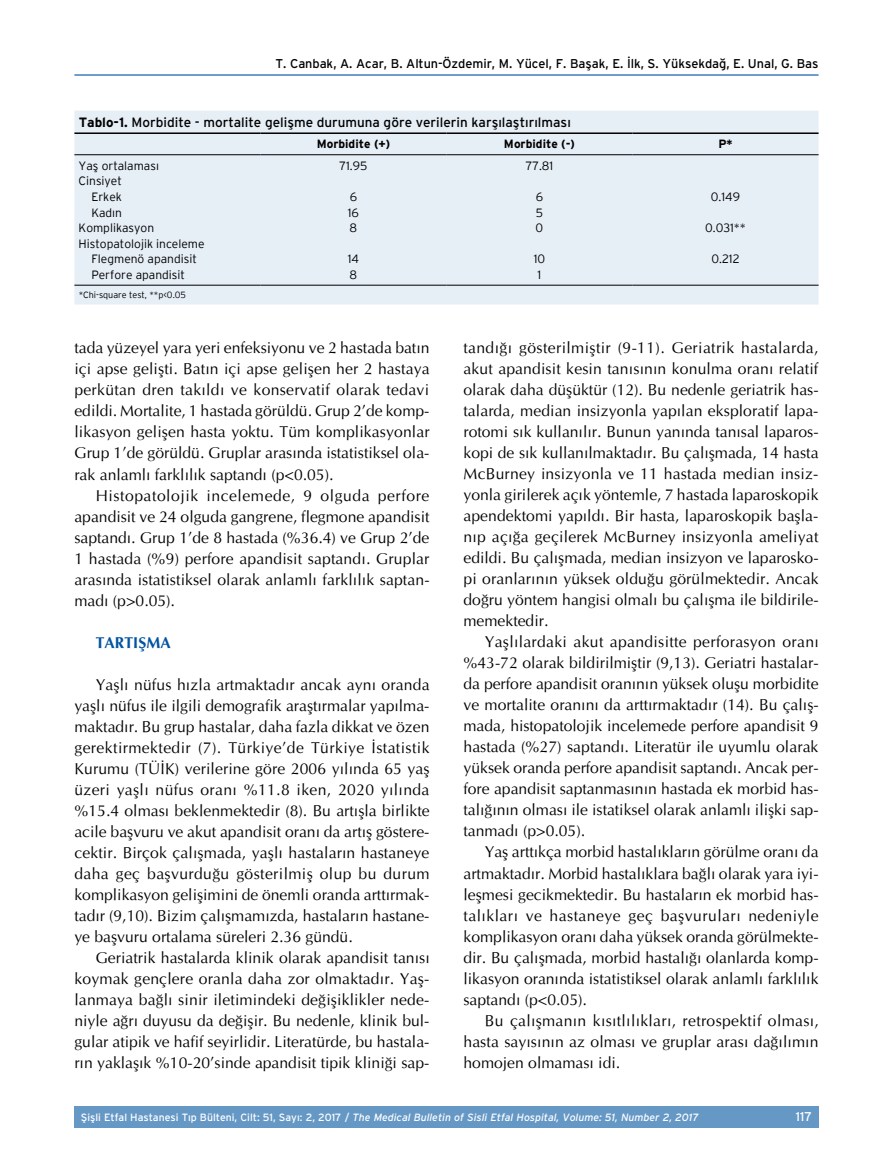
<style>
.page{position:relative;width:893px;height:1170px;background:#fff}
.page>*{position:absolute;margin:0;border:0;box-sizing:border-box;transform-origin:0 0}
.t1{font:15.75px/21px "Optima";color:#000;text-align:justify}
.t2{font:700 15.75px "Optima";color:#0053a1}
.t3{font:13.5px "Interstate";color:#000}
.t4{font:12.75px "Interstate";letter-spacing:-.005em;color:#000}
.t5{font:12.75px "Interstate";color:#fff}
.t6{font:300 12px/15.6px "Interstate";color:#000;text-align:right}
.t7{font:700 12px "Interstate";color:#000}
.t8{font:italic 10.5px "Interstate";color:#fff}
.t9{font:300 9px "Interstate";color:#000}
.s1{font-weight:700}
.s2{font-style:normal}
</style>
<div class="page">
<div style="left:74px;top:1106px;width:745px;height:21px;background:#6698c6"></div>
<hr style="left:74px;top:74px;width:745px;height:2px;background:#0053a1">
<div style="left:74px;top:111px;width:745px;height:193px;background:#e6eef6"></div>
<hr style="left:74px;top:132px;width:186px;height:2px;background:#000">
<hr style="left:260px;top:132px;width:186px;height:2px;background:#000">
<hr style="left:446px;top:132px;width:186px;height:2px;background:#000">
<hr style="left:632px;top:132px;width:187px;height:2px;background:#000">
<hr style="left:74px;top:154px;width:186px;height:1px;background:#000">
<hr style="left:260px;top:154px;width:186px;height:1px;background:#000">
<hr style="left:446px;top:154px;width:186px;height:1px;background:#000">
<hr style="left:632px;top:154px;width:187px;height:1px;background:#000">
<hr style="left:74px;top:285px;width:186px;height:1px;background:#000">
<hr style="left:260px;top:285px;width:186px;height:1px;background:#000">
<hr style="left:446px;top:285px;width:186px;height:1px;background:#000">
<hr style="left:632px;top:285px;width:187px;height:1px;background:#000">
<p class="t4" style="left:275px;top:57px;width:545px">T. Canbak, A. Acar, B. Altun-Özdemir, M. Yücel, F. Başak, E. İlk, S. Yüksekdağ, E. Unal, G. Bas</p>
<p class="t3" style="left:79px;top:114px;width:494px"><span class="s1">Tablo-1.</span> Morbidite - mortalite gelişme durumuna göre verilerin karşılaştırılması</p>
<p class="t7" style="left:317px;top:137px;width:75px">Morbidite (+)</p>
<p class="t7" style="left:504px;top:137px;width:73px">Morbidite (-)</p>
<p class="t7" style="left:718px;top:137px;width:16px">P*</p>
<p class="t6" style="left:79px;top:158px;width:82px">Yaş ortalaması</p>
<p class="t6" style="left:339px;top:158px;width:29px">71.95</p>
<p class="t6" style="left:526px;top:158px;width:29px">77.81</p>
<p class="t6" style="left:79px;top:173px;width:45px">Cinsiyet<br>Erkek</p>
<p class="t6" style="left:350px;top:189px;width:9px">6</p>
<p class="t6" style="left:536px;top:189px;width:9px">6</p>
<p class="t6" style="left:711px;top:189px;width:31px">0.149</p>
<p class="t6" style="left:91px;top:204px;width:32px">Kadın</p>
<p class="t6" style="left:348px;top:204px;width:13px">16</p>
<p class="t6" style="left:536px;top:204px;width:9px">5</p>
<p class="t6" style="left:79px;top:220px;width:77px">Komplikasyon</p>
<p class="t6" style="left:350px;top:220px;width:9px">8</p>
<p class="t6" style="left:536px;top:220px;width:9px">0</p>
<p class="t6" style="left:705px;top:220px;width:42px">0.031**</p>
<p class="t6" style="left:79px;top:235px;width:127px;text-align:center">Histopatolojik inceleme<br>Flegmenö apandisit</p>
<p class="t6" style="left:348px;top:251px;width:13px">14</p>
<p class="t6" style="left:534px;top:251px;width:13px">10</p>
<p class="t6" style="left:711px;top:251px;width:29px">0.212</p>
<p class="t6" style="left:91px;top:266px;width:95px">Perfore apandisit</p>
<p class="t6" style="left:350px;top:266px;width:9px">8</p>
<p class="t6" style="left:538px;top:266px;width:5px">1</p>
<p class="t9" style="left:79px;top:290px;width:109px">*Chi-square test, **p&lt;0.05</p>
<p class="t1" style="left:74px;top:337px;width:357px">tada yüzeyel yara yeri enfeksiyonu ve 2 hastada batın içi apse gelişti. Batın içi apse gelişen her 2 hastaya perkütan dren takıldı ve konservatif olarak tedavi edildi. Mortalite, 1 hastada görüldü. Grup 2’de komp&shy;likasyon gelişen hasta yoktu. Tüm komplikasyonlar Grup 1’de görüldü. Gruplar arasında istatistiksel ola&shy;rak anlamlı farklılık saptandı (p&lt;0.05).</p>
<p class="t1" style="left:74px;top:484px;width:357px;text-indent:21px">Histopatolojik incelemede, 9 olguda perfore apandisit ve 24 olguda gangrene, flegmone apandisit saptandı. Grup 1’de 8 hastada (%36.4) ve Grup 2’de 1 hastada (%9) perfore apandisit saptandı. Gruplar arasında istatistiksel olarak anlamlı farklılık saptan&shy;madı (p&gt;0.05).</p>
<p class="t2" style="left:96px;top:632px;width:77px">TARTIŞMA</p>
<p class="t1" style="left:74px;top:673px;width:357px;text-indent:21px">Yaşlı nüfus hızla artmaktadır ancak aynı oranda yaşlı nüfus ile ilgili demografik araştırmalar yapılma&shy;maktadır. Bu grup hastalar, daha fazla dikkat ve özen gerektirmektedir (7). Türkiye’de Türkiye İstatistik Kurumu (TÜİK) verilerine göre 2006 yılında 65 yaş üzeri yaşlı nüfus oranı %11.8 iken, 2020 yılında %15.4 olması beklenmektedir (8). Bu artışla birlikte acile başvuru ve akut apandisit oranı da artış göstere&shy;cektir. Birçok çalışmada, yaşlı hastaların hastaneye daha geç başvurduğu gösterilmiş olup bu durum komplikasyon gelişimini de önemli oranda arttırmak&shy;tadır (9,10). Bizim çalışmamızda, hastaların hastane&shy;ye başvuru ortalama süreleri 2.36 gündü.</p>
<p class="t1" style="left:74px;top:946px;width:357px;text-indent:21px">Geriatrik hastalarda klinik olarak apandisit tanısı koymak gençlere oranla daha zor olmaktadır. Yaş&shy;lanmaya bağlı sinir iletimindeki değişiklikler nede&shy;niyle ağrı duyusu da değişir. Bu nedenle, klinik bul&shy;gular atipik ve hafif seyirlidir. Literatürde, bu hastala&shy;rın yaklaşık %10-20’sinde apandisit tipik kliniği sap-</p>
<p class="t1" style="left:463px;top:337px;width:357px">tandığı gösterilmiştir (9-11). Geriatrik hastalarda, akut apandisit kesin tanısının konulma oranı relatif olarak daha düşüktür (12). Bu nedenle geriatrik has&shy;talarda, median insizyonla yapılan eksploratif lapa&shy;rotomi sık kullanılır. Bunun yanında tanısal laparos&shy;kopi de sık kullanılmaktadır. Bu çalışmada, 14 hasta McBurney insizyonla ve 11 hastada median insiz&shy;yonla girilerek açık yöntemle, 7 hastada laparoskopik apendektomi yapıldı. Bir hasta, laparoskopik başla&shy;nıp açığa geçilerek McBurney insizyonla ameliyat edildi. Bu çalışmada, median insizyon ve laparosko&shy;pi oranlarının yüksek olduğu görülmektedir. Ancak doğru yöntem hangisi olmalı bu çalışma ile bildirile&shy;memektedir.</p>
<p class="t1" style="left:463px;top:631px;width:357px;text-indent:21px">Yaşlılardaki akut apandisitte perforasyon oranı %43-72 olarak bildirilmiştir (9,13). Geriatri hastalar&shy;da perfore apandisit oranının yüksek oluşu morbidite ve mortalite oranını da arttırmaktadır (14). Bu çalış&shy;mada, histopatolojik incelemede perfore apandisit 9 hastada (%27) saptandı. Literatür ile uyumlu olarak yüksek oranda perfore apandisit saptandı. Ancak per&shy;fore apandisit saptanmasının hastada ek morbid has&shy;talığının olması ile istatiksel olarak anlamlı ilişki sap&shy;tanmadı (p&gt;0.05).</p>
<p class="t1" style="left:463px;top:841px;width:357px;text-indent:21px">Yaş arttıkça morbid hastalıkların görülme oranı da artmaktadır. Morbid hastalıklara bağlı olarak yara iyi&shy;leşmesi gecikmektedir. Bu hastaların ek morbid has&shy;talıkları ve hastaneye geç başvuruları nedeniyle komplikasyon oranı daha yüksek oranda görülmekte&shy;dir. Bu çalışmada, morbid hastalığı olanlarda komp&shy;likasyon oranında istatistiksel olarak anlamlı farklılık saptandı (p&lt;0.05).</p>
<p class="t1" style="left:463px;top:1009px;width:357px;text-indent:21px">Bu çalışmanın kısıtlılıkları, retrospektif olması, hasta sayısının az olması ve gruplar arası dağılımın homojen olmaması idi.</p>
<p class="t8" style="left:81px;top:1110px;width:619px"><span class="s2">Şişli Etfal Hastanesi T›p Bülteni, Cilt: 51, Say›: 2, 2017 /</span> The Medical Bulletin of Sisli Etfal Hospital, Volume: 51, Number 2, 2017</p>
<p class="t5" style="left:796px;top:1108px;width:18px">117</p>
</div>
